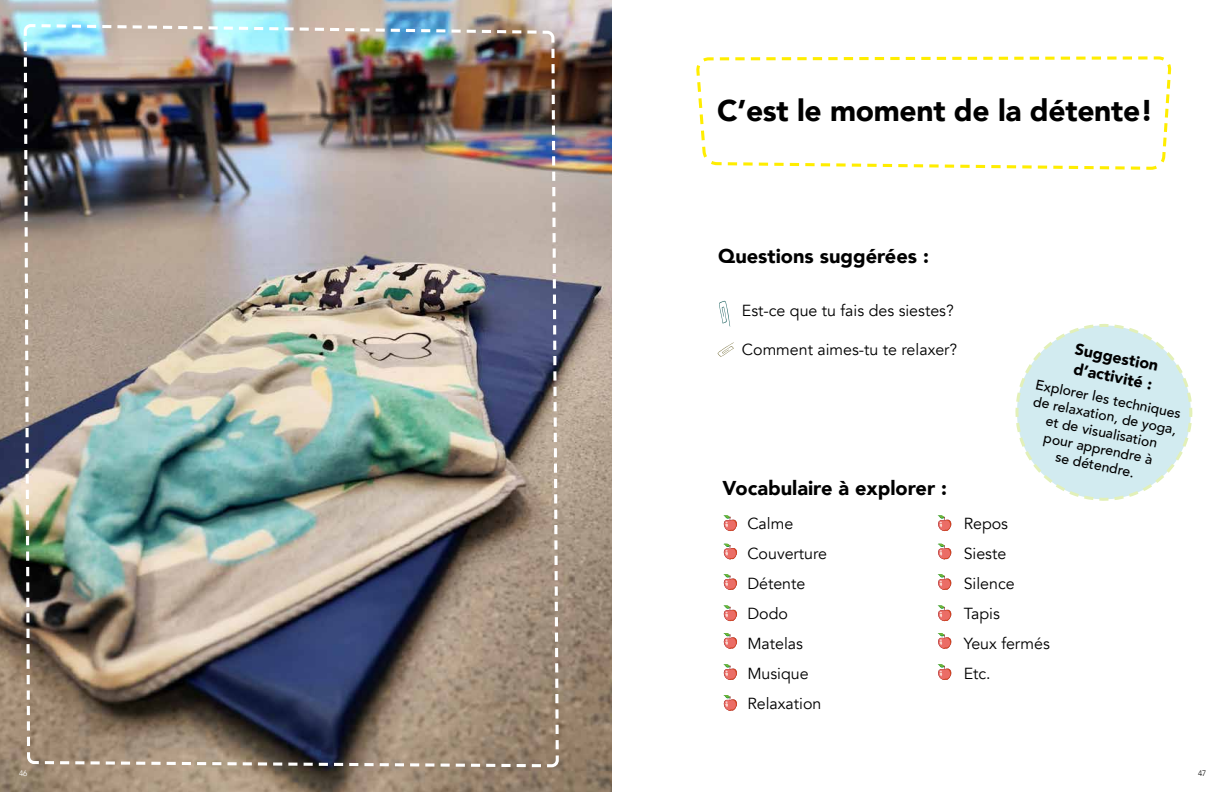
<style>
.page{position:relative;width:1224px;height:792px;background:#fff}
.page>*{position:absolute;margin:0;border:0;box-sizing:border-box;transform-origin:0 0}
.t1{font:900 30px "Avenir";letter-spacing:-.01em;color:#000}
.t2{font:900 20px "Avenir";color:#000}
.t3{font:16px "Avenir";color:#000}
.t4{font:900 16px/19.2px "Avenir";color:#000}
.t5{font:500 14px/16.8px "Avenir";color:#000;text-align:center}
.t6{font:300 8px "Avenir";color:#fff}
.t7{font:300 8px "Avenir";color:#000}
</style>
<div class="page">
<img style="left:0;top:0;width:612px;height:792px">
<img style="left:22px;top:23px;width:538px;height:746px">
<svg style="left:696px;top:56px;width:476px;height:114px"></svg>
<svg style="left:723px;top:515px;width:14px;height:16px"></svg>
<svg style="left:938px;top:515px;width:13px;height:16px"></svg>
<svg style="left:723px;top:543px;width:14px;height:17px"></svg>
<svg style="left:938px;top:543px;width:13px;height:17px"></svg>
<svg style="left:723px;top:574px;width:14px;height:16px"></svg>
<svg style="left:938px;top:574px;width:13px;height:16px"></svg>
<svg style="left:723px;top:605px;width:14px;height:17px"></svg>
<svg style="left:938px;top:605px;width:13px;height:17px"></svg>
<svg style="left:723px;top:633px;width:14px;height:16px"></svg>
<svg style="left:723px;top:664px;width:14px;height:16px"></svg>
<svg style="left:723px;top:695px;width:14px;height:16px"></svg>
<svg style="left:938px;top:633px;width:13px;height:16px"></svg>
<svg style="left:938px;top:664px;width:13px;height:16px"></svg>
<svg style="left:719px;top:300px;width:11px;height:27px"></svg>
<svg style="left:717px;top:342px;width:17px;height:15px"></svg>
<svg style="left:1015px;top:324px;width:178px;height:177px"></svg>
<p class="t1" style="left:717px;top:85px;width:438px">C’est le moment de la détente!</p>
<p class="t2" style="left:718px;top:238px;width:212px">Questions suggérées :</p>
<p class="t3" style="left:742px;top:301px;width:213px">Est-ce que tu fais des siestes?</p>
<p class="t3" style="left:742px;top:340px;width:217px">Comment aimes-tu te relaxer?</p>
<p class="t4" style="left:1078px;top:339px;width:86px;rotate:12deg">Suggestion d’activité :</p>
<p class="t5" style="left:1038px;top:375px;width:150px;rotate:12deg">Explorer les techniques de relaxation, de yoga, et de visualisation<br>pour apprendre à<br>se détendre.</p>
<p class="t2" style="left:723px;top:471px;width:226px">Vocabulaire à explorer :</p>
<p class="t3" style="left:747px;top:514px;width:47px">Calme</p>
<p class="t3" style="left:747px;top:544px;width:81px">Couverture</p>
<p class="t3" style="left:747px;top:574px;width:60px">Détente</p>
<p class="t3" style="left:747px;top:604px;width:42px">Dodo</p>
<p class="t3" style="left:747px;top:634px;width:57px">Matelas</p>
<p class="t3" style="left:747px;top:664px;width:63px">Musique</p>
<p class="t3" style="left:747px;top:694px;width:76px">Relaxation</p>
<p class="t3" style="left:964px;top:514px;width:46px">Repos</p>
<p class="t3" style="left:964px;top:544px;width:44px">Sieste</p>
<p class="t3" style="left:964px;top:574px;width:52px">Silence</p>
<p class="t3" style="left:964px;top:604px;width:38px">Tapis</p>
<p class="t3" style="left:964px;top:634px;width:88px">Yeux fermés</p>
<p class="t3" style="left:964px;top:664px;width:28px">Etc.</p>
<p class="t6" style="left:19px;top:768px;width:10px">46</p>
<p class="t7" style="left:1198px;top:768px;width:10px">47</p>
</div>
